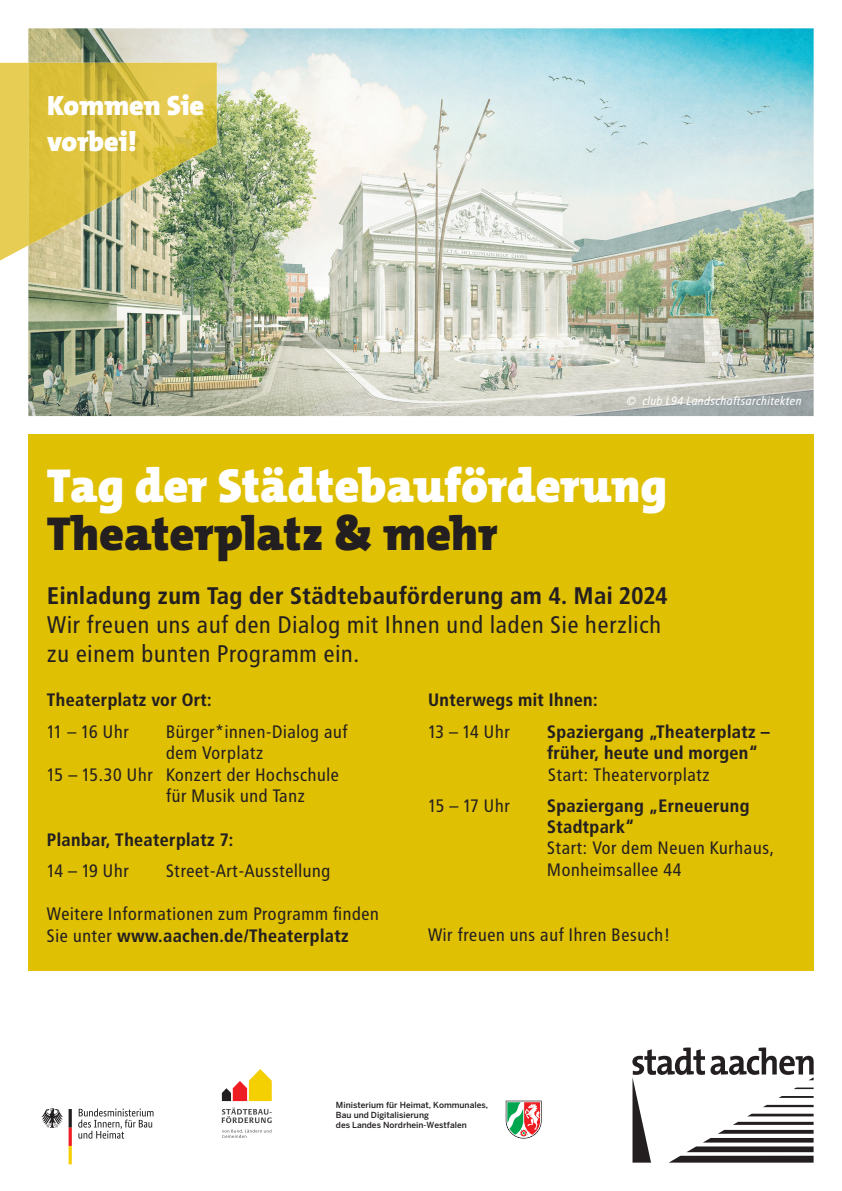
<style>
.page{position:relative;width:842px;height:1191px;background:#fff}
.page>*{position:absolute;margin:0;border:0;box-sizing:border-box;transform-origin:0 0}
.t1{font:900 48px "The Mix Os F";color:#fff}
.t2{font:900 48px "The Mix Os F";color:#231f20}
.t3{font:900 28px/36px "The Mix Os F";color:#fff}
.t4{font:24px/28.8px "Transit Pro";color:#231f20}
.t5{font:700 24px "Transit Pro";color:#231f20}
.t6{font:18px/21.6px "Transit Pro";color:#231f20}
.t7{font:700 18px/21.6px "Transit Pro";color:#231f20}
.t8{font:italic 12px "Transit Pro";color:#fff}
.t9{font:500 8.4px/10px "Benton Sans";color:#231f20}
.s1{font-weight:700}
</style>
<div class="page">
<div style="left:28px;top:434px;width:786px;height:537px;background:#e0c003"></div>
<img style="left:28px;top:28px;width:786px;height:388px">
<div style="left:0;top:63px;width:28px;height:197px;background:#e8cd55"></div>
<img style="left:28px;top:63px;width:189px;height:182px">
<svg style="left:222px;top:1069px;width:50px;height:32px"></svg>
<svg style="left:222px;top:1129px;width:49px;height:8px"></svg>
<svg style="left:222px;top:1107px;width:50px;height:16px"></svg>
<svg style="left:506px;top:1100px;width:36px;height:38px"></svg>
<svg style="left:632px;top:1047px;width:182px;height:115px"></svg>
<svg style="left:78px;top:1108px;width:75px;height:30px"></svg>
<svg style="left:41px;top:1108px;width:22px;height:20px"></svg>
<svg style="left:69px;top:1109px;width:3px;height:55px"></svg>
<h2 class="t3" style="left:47px;top:88px;width:158px">Kommen Sie vorbei!</h2>
<p class="t8" style="left:626px;top:394px;width:177px">© club L94 Landschaftsarchitekten</p>
<h1 class="t1" style="left:47px;top:455px;width:622px">Tag der Städtebauförderung</h1>
<h1 class="t2" style="left:47px;top:503px;width:452px">Theaterplatz &amp; mehr</h1>
<h3 class="t5" style="left:47px;top:582px;width:622px">Einladung zum Tag der Städtebauförderung am 4. Mai 2024</h3>
<h3 class="t4" style="left:47px;top:610px;width:616px">Wir freuen uns auf den Dialog mit Ihnen und laden Sie herzlich zu einem bunten Programm ein.</h3>
<p class="t7" style="left:47px;top:689px;width:167px">Theaterplatz vor Ort:</p>
<p class="t6" style="left:47px;top:720px;width:84px">11 – 16 Uhr</p>
<p class="t6" style="left:166px;top:720px;width:184px">Bürger*innen-Dialog auf</p>
<p class="t6" style="left:166px;top:742px;width:99px">dem Vorplatz</p>
<p class="t6" style="left:47px;top:763px;width:294px">15 – 15.30 Uhr Konzert der Hochschule</p>
<p class="t6" style="left:166px;top:785px;width:141px">für Musik und Tanz</p>
<p class="t7" style="left:47px;top:828px;width:188px">Planbar, Theaterplatz 7:</p>
<p class="t6" style="left:47px;top:860px;width:84px">14 – 19 Uhr</p>
<p class="t6" style="left:166px;top:860px;width:166px">Street-Art-Ausstellung</p>
<p class="t6" style="left:47px;top:903px;width:334px">Weitere Informationen zum Programm nden<br>Sie unter <span class="s1">www.aachen.de/Theaterplatz</span></p>
<p class="t7" style="left:428px;top:689px;width:171px">Unterwegs mit Ihnen:</p>
<p class="t6" style="left:428px;top:720px;width:84px">13 – 14 Uhr</p>
<p class="t7" style="left:547px;top:720px;width:224px">Spaziergang „Theaterplatz – früher, heute und morgen“</p>
<p class="t6" style="left:548px;top:763px;width:164px">Start: Theatervorplatz</p>
<p class="t6" style="left:428px;top:795px;width:84px">15 – 17 Uhr</p>
<p class="t7" style="left:547px;top:795px;width:204px;line-height:21px">Spaziergang „Erneuerung<br>Stadtpark“</p>
<p class="t6" style="left:547px;top:837px;width:229px">Start: Vor dem Neuen Kurhaus,<br>Monheimsallee 44</p>
<p class="t6" style="left:428px;top:923px;width:245px">Wir freuen uns auf Ihren Besuch!</p>
<p class="t9" style="left:336px;top:1099px;width:154px">Ministerium für Heimat, Kommunales,<br>Bau und Digitalisierung<br>des Landes Nordrhein-Westfalen</p>
</div>
